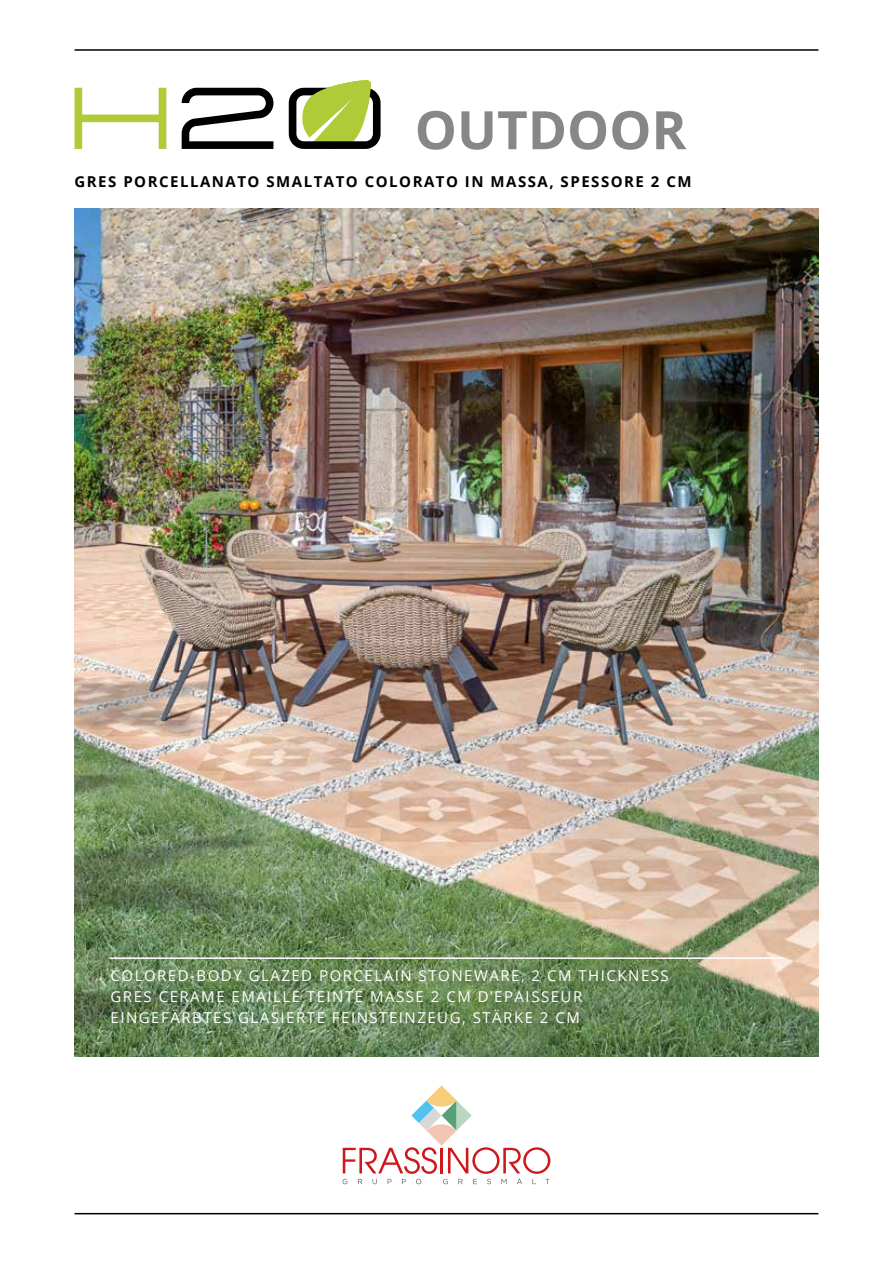
<style>
.page{position:relative;width:893px;height:1263px;background:#fff}
.page>*{position:absolute;margin:0;border:0;box-sizing:border-box;transform-origin:0 0}
.t1{font:700 53.1px "Open Sans";color:#878787}
.t2{font:15px/21px "Open Sans";letter-spacing:.1em;color:#fff}
.t3{font:700 15px "Open Sans";letter-spacing:.1em;color:#000}
</style>
<div class="page">
<img style="left:75px;top:208px;width:743px;height:849px">
<svg style="left:182px;top:80px;width:199px;height:69px"></svg>
<svg style="left:75px;top:88px;width:91px;height:61px"></svg>
<hr style="left:109px;top:957px;width:674px;height:2px;background:#fff">
<svg style="left:343px;top:1085px;width:207px;height:99px"></svg>
<hr style="left:75px;top:1213px;width:743px;height:1px;background:#000">
<hr style="left:75px;top:49px;width:743px;height:2px;background:#000">
<h1 class="t1" style="left:415px;top:92px;width:273px">OUTDOOR</h1>
<p class="t3" style="left:75px;top:171px;width:618px">GRES PORCELLANATO SMALTATO COLORATO IN MASSA, SPESSORE 2 CM</p>
<p class="t2" style="left:111px;top:964px;width:560px">COLORED-BODY GLAZED PORCELAIN STONEWARE, 2 CM THICKNESS<br>GRES CERAME EMAILLE TEINTE MASSE 2 CM D’EPAISSEUR<br>EINGEFÄRBTES GLASIERTE FEINSTEINZEUG, STÄRKE 2 CM</p>
</div>
